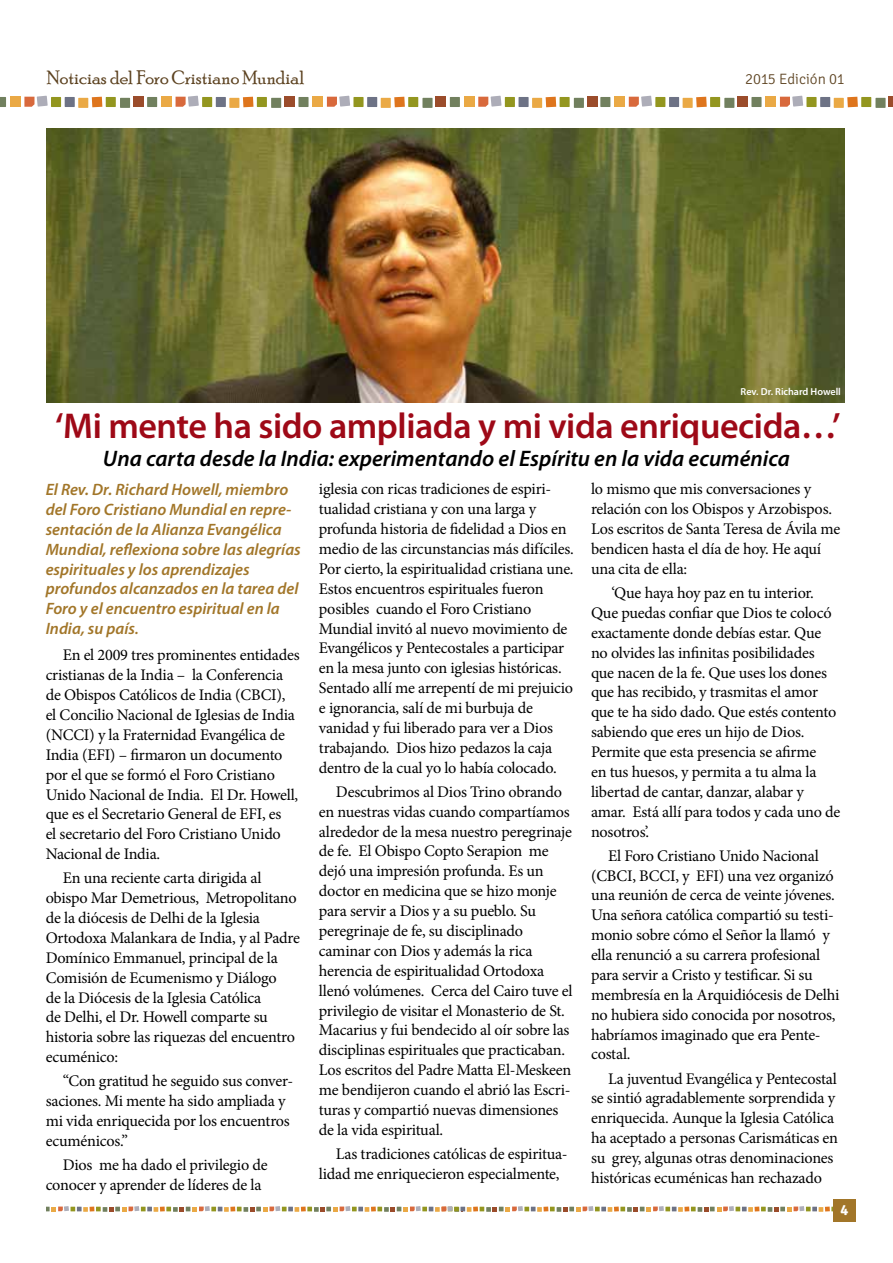
<style>
.page{position:relative;width:893px;height:1263px;background:#fff}
.page>*{position:absolute;margin:0;border:0;box-sizing:border-box;transform-origin:0 0}
.t1{font:600 36px "Myriad Pro";letter-spacing:-.015em;color:#9e0917}
.t2{font:italic 600 22.5px "Myriad Pro";color:#000}
.t3{font:19.5px "Poor Richard";color:#5d4321}
.t4{font:italic 600 16.5px/20px "Myriad Pro";color:#a27629}
.t5{font:16.2px/20px "Minion Pro";letter-spacing:-.015em;color:#000}
.t6{font:300 15px "Signika Negative";letter-spacing:-.005em;color:#5d4321}
.t7{font:700 15px "Signika Negative";color:#fff}
.t8{font:600 10.2px "Myriad Pro";color:#fff}
.s1{font-size:15px}
</style>
<div class="page">
<div style="left:65px;top:97px;width:10px;height:10px;background:#6d7285"></div>
<div style="left:78px;top:98px;width:10px;height:10px;background:#eaa945"></div>
<div style="left:10px;top:97px;width:10px;height:10px;background:#eaa945"></div>
<div style="left:106px;top:97px;width:10px;height:10px;background:#93961f"></div>
<div style="left:51px;top:97px;width:10px;height:10px;background:#93961f"></div>
<svg style="left:92px;top:97px;width:10px;height:10px"></svg>
<div style="left:120px;top:98px;width:10px;height:10px;background:#71805e"></div>
<svg style="left:0;top:97px;width:6px;height:10px"></svg>
<svg style="left:24px;top:96px;width:24px;height:11px"></svg>
<div style="left:133px;top:97px;width:11px;height:10px;background:#9b4c2b"></div>
<div style="left:216px;top:97px;width:10px;height:10px;background:#6d7285"></div>
<div style="left:229px;top:98px;width:10px;height:10px;background:#eaa945"></div>
<div style="left:162px;top:97px;width:10px;height:10px;background:#eaa945"></div>
<div style="left:257px;top:97px;width:10px;height:10px;background:#93961f"></div>
<div style="left:202px;top:97px;width:10px;height:10px;background:#93961f"></div>
<svg style="left:243px;top:97px;width:10px;height:10px"></svg>
<div style="left:271px;top:98px;width:10px;height:10px;background:#71805e"></div>
<div style="left:147px;top:97px;width:10px;height:10px;background:#71805e"></div>
<svg style="left:176px;top:96px;width:23px;height:11px"></svg>
<div style="left:285px;top:97px;width:10px;height:10px;background:#9b4c2b"></div>
<div style="left:367px;top:97px;width:10px;height:10px;background:#6d7285"></div>
<div style="left:381px;top:98px;width:10px;height:10px;background:#eaa945"></div>
<div style="left:313px;top:97px;width:10px;height:10px;background:#eaa945"></div>
<div style="left:408px;top:97px;width:10px;height:10px;background:#93961f"></div>
<div style="left:353px;top:97px;width:11px;height:10px;background:#93961f"></div>
<svg style="left:394px;top:97px;width:11px;height:10px"></svg>
<div style="left:422px;top:98px;width:11px;height:10px;background:#71805e"></div>
<div style="left:298px;top:97px;width:11px;height:10px;background:#71805e"></div>
<svg style="left:327px;top:96px;width:23px;height:11px"></svg>
<div style="left:436px;top:97px;width:10px;height:10px;background:#9b4c2b"></div>
<div style="left:518px;top:97px;width:11px;height:10px;background:#6d7285"></div>
<div style="left:532px;top:98px;width:10px;height:10px;background:#eaa945"></div>
<div style="left:464px;top:97px;width:10px;height:10px;background:#eaa945"></div>
<div style="left:560px;top:97px;width:10px;height:10px;background:#93961f"></div>
<div style="left:505px;top:97px;width:10px;height:10px;background:#93961f"></div>
<svg style="left:546px;top:97px;width:10px;height:10px"></svg>
<div style="left:574px;top:98px;width:10px;height:10px;background:#71805e"></div>
<div style="left:450px;top:97px;width:10px;height:10px;background:#71805e"></div>
<svg style="left:478px;top:96px;width:23px;height:11px"></svg>
<div style="left:587px;top:97px;width:10px;height:10px;background:#9b4c2b"></div>
<div style="left:669px;top:97px;width:10px;height:10px;background:#6d7285"></div>
<div style="left:683px;top:98px;width:10px;height:10px;background:#eaa945"></div>
<div style="left:615px;top:97px;width:10px;height:10px;background:#eaa945"></div>
<div style="left:710px;top:97px;width:10px;height:10px;background:#93961f"></div>
<div style="left:655px;top:97px;width:10px;height:10px;background:#93961f"></div>
<svg style="left:696px;top:97px;width:11px;height:10px"></svg>
<div style="left:724px;top:98px;width:10px;height:10px;background:#71805e"></div>
<div style="left:600px;top:97px;width:10px;height:10px;background:#71805e"></div>
<svg style="left:629px;top:96px;width:23px;height:11px"></svg>
<div style="left:738px;top:97px;width:10px;height:10px;background:#9b4c2b"></div>
<div style="left:820px;top:97px;width:10px;height:10px;background:#6d7285"></div>
<div style="left:834px;top:98px;width:10px;height:10px;background:#eaa945"></div>
<div style="left:766px;top:97px;width:10px;height:10px;background:#eaa945"></div>
<div style="left:861px;top:97px;width:10px;height:10px;background:#93961f"></div>
<div style="left:806px;top:97px;width:11px;height:10px;background:#93961f"></div>
<svg style="left:847px;top:97px;width:11px;height:10px"></svg>
<div style="left:875px;top:98px;width:11px;height:10px;background:#71805e"></div>
<div style="left:751px;top:97px;width:10px;height:10px;background:#71805e"></div>
<svg style="left:780px;top:96px;width:23px;height:11px"></svg>
<hr style="left:889px;top:97px;width:4px;height:10px;background:#9b4c2b">
<svg style="left:47px;top:1206px;width:786px;height:6px"></svg>
<img style="left:47px;top:128px;width:798px;height:275px">
<div style="left:833px;top:1199px;width:23px;height:22px;background:#a27629"></div>
<p class="t3" style="left:47px;top:66px;width:260px">Noticias del Foro Cristiano Mundial</p>
<p class="t6" style="left:745px;top:70px;width:101px">2015 Edición 01</p>
<p class="t8" style="left:740px;top:385px;width:102px">Rev. Dr. Richard Howell</p>
<h1 class="t1" style="left:55px;top:403px;width:787px">‘Mi mente ha sido ampliada y mi vida enriquecida…’</h1>
<h2 class="t2" style="left:103px;top:445px;width:689px">Una carta desde la India: experimentando el Espíritu en la vida ecuménica</h2>
<p class="t4" style="left:46px;top:479px;width:257px">El Rev. Dr. Richard Howell, miembro del Foro Cristiano Mundial en repre&shy;sentación de la Alianza Evangélica Mundial, reflexiona sobre las alegrías espirituales y los aprendizajes profundos alcanzados en la tarea del Foro y el encuentro espiritual en la India, su país<span class="s1">.</span></p>
<p class="t5" style="left:46px;top:645px;width:255px;text-indent:17px">En el 2009 tres prominentes entidades cristianas de la India – la Conferencia de Obispos Católicos de India (CBCI), el Concilio Nacional de Iglesias de India (NCCI) y la Fraternidad Evangélica de India (EFI) – firmaron un documento por el que se formó el Foro Cristiano Unido Nacional de India. El Dr. Howell, que es el Secretario General de EFI, es<br>el secretario del Foro Cristiano Unido Nacional de India.</p>
<p class="t5" style="left:46px;top:868px;width:256px;text-indent:17px">En una reciente carta dirigida al obispo Mar Demetrious, Metropolitano de la diócesis de Delhi de la Iglesia Ortodoxa Malankara de India, y al Padre Domínico Emmanuel, principal de la Comisión de Ecumenismo y Diálogo<br>de la Diócesis de la Iglesia Católica<br>de Delhi, el Dr. Howell comparte su historia sobre las riquezas del encuentro ecuménico:</p>
<p class="t5" style="left:46px;top:1071px;width:249px;text-indent:17px">“Con gratitud he seguido sus conver&shy;saciones. Mi mente ha sido ampliada y mi vida enriquecida por los encuentros ecuménicos.”</p>
<p class="t5" style="left:46px;top:1155px;width:223px;text-indent:17px">Dios me ha dado el privilegio de conocer y aprender de líderes de la</p>
<p class="t5" style="left:319px;top:479px;width:256px">iglesia con ricas tradiciones de espiri&shy;tualidad cristiana y con una larga y profunda historia de fidelidad a Dios en medio de las circunstancias más difíciles.<br>Por cierto, la espiritualidad cristiana une.<br>Estos encuentros espirituales fueron posibles cuando el Foro Cristiano Mundial invitó al nuevo movimiento de Evangélicos y Pentecostales a participar en la mesa junto con iglesias históricas.<br>Sentado allí me arrepentí de mi prejuicio e ignorancia, salí de mi burbuja de vanidad y fui liberado para ver a Dios trabajando. Dios hizo pedazos la caja dentro de la cual yo lo había colocado.</p>
<p class="t5" style="left:319px;top:782px;width:255px;text-indent:17px">Descubrimos al Dios Trino obrando en nuestras vidas cuando compartíamos alrededor de la mesa nuestro peregrinaje de fe. El Obispo Copto Serapion me dejó una impresión profunda. Es un doctor en medicina que se hizo monje para servir a Dios y a su pueblo. Su peregrinaje de fe, su disciplinado caminar con Dios y además la rica herencia de espiritualidad Ortodoxa llenó volúmenes. Cerca del Cairo tuve el privilegio de visitar el Monasterio de St.<br>Macarius y fui bendecido al oír sobre las disciplinas espirituales que practicaban.<br>Los escritos del Padre Matta El-Meskeen me bendijeron cuando el abrió las Escri&shy;turas y compartió nuevas dimensiones de la vida espiritual.</p>
<p class="t5" style="left:319px;top:1144px;width:250px;text-indent:17px">Las tradiciones católicas de espiritua&shy;lidad me enriquecieron especialmente,</p>
<p class="t5" style="left:591px;top:479px;width:251px">lo mismo que mis conversaciones y relación con los Obispos y Arzobispos.<br>Los escritos de Santa Teresa de Ávila me bendicen hasta el día de hoy. He aquí una cita de ella:</p>
<p class="t5" style="left:591px;top:583px;width:251px;text-indent:20px">‘Que haya hoy paz en tu interior.<br>Que puedas confiar que Dios te colocó exactamente donde debías estar. Que no olvides las infinitas posibilidades que nacen de la fe. Que uses los dones que has recibido, y trasmitas el amor que te ha sido dado. Que estés contento sabiendo que eres un hijo de Dios.<br>Permite que esta presencia se afirme<br>en tus huesos, y permita a tu alma la libertad de cantar, danzar, alabar y amar. Está allí para todos y cada uno de nosotros’.</p>
<p class="t5" style="left:591px;top:846px;width:250px;text-indent:17px">El Foro Cristiano Unido Nacional (CBCI, BCCI, y EFI) una vez organizó una reunión de cerca de veinte jóvenes.<br>Una señora católica compartió su testi&shy;monio sobre cómo el Señor la llamó y ella renunció a su carrera profesional para servir a Cristo y testificar. Si su membresía en la Arquidiócesis de Delhi no hubiera sido conocida por nosotros, habríamos imaginado que era Pente&shy;costal.</p>
<p class="t5" style="left:591px;top:1068px;width:249px;text-indent:17px">La juventud Evangélica y Pentecostal se sintió agradablemente sorprendida y enriquecida. Aunque la Iglesia Católica ha aceptado a personas Carismáticas en su grey, algunas otras denominaciones históricas ecuménicas han rechazado</p>
<p class="t7" style="left:840px;top:1201px;width:9px">4</p>
</div>
